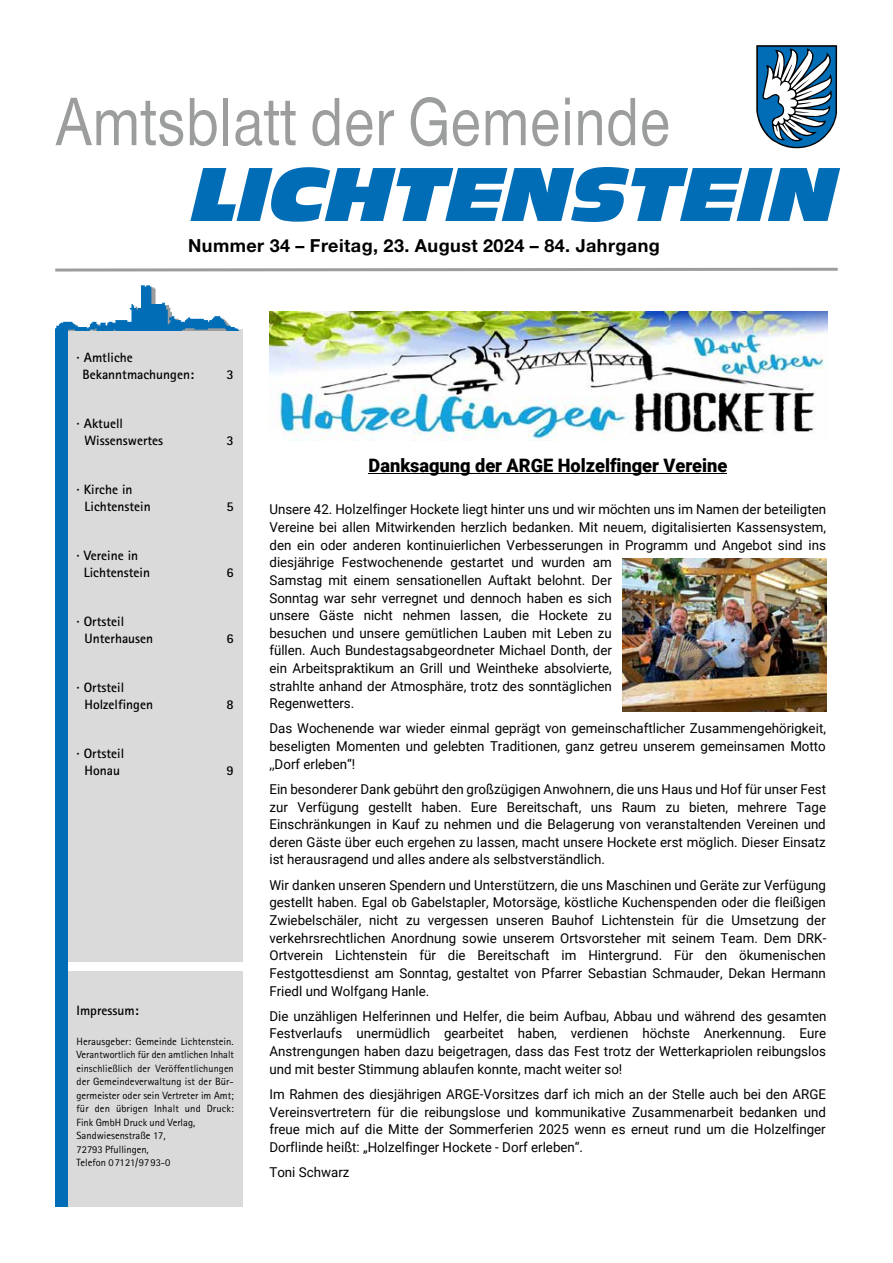
<style>
.page{position:relative;width:893px;height:1263px;background:#fff}
.page>*{position:absolute;margin:0;border:0;box-sizing:border-box;transform-origin:0 0}
.t1{font:italic 69px "Antiq Olive SB Compact";color:#006db6;scale:1.13 1}
.t2{font:63px "Europa Nr 2 SB";color:#9c9d9d;scale:.83 1}
.t3{font:900 18.6px "Roboto";color:#000}
.t4{font:700 18px "Helvetica Neue LT Std";letter-spacing:.025em;color:#000}
.t5{font:13.65px/17.5px "Roboto";color:#000;text-align:justify}
.t6{font:700 13.5px/16.5px "Rotis Sans Serif Std";color:#000}
.t7{font:10.5px/13.5px "Rotis Sans Serif Std";color:#000}
</style>
<div class="page">
<svg style="left:756px;top:45px;width:81px;height:103px"></svg>
<div style="left:55px;top:330px;width:187px;height:877px;background:#dadada"></div>
<div style="left:55px;top:962px;width:187px;height:9px;background:#fff"></div>
<img style="left:55px;top:285px;width:187px;height:46px">
<div style="left:55px;top:330px;width:13px;height:877px;background:#006db6"></div>
<svg style="left:55px;top:267px;width:783px;height:5px"></svg>
<hr style="left:369px;top:473px;width:358px;height:1px;background:#000">
<img style="left:269px;top:311px;width:559px;height:129px">
<img style="left:622px;top:558px;width:204px;height:153px">
<h2 class="t2" style="left:55px;top:85px;width:743px">Amtsblatt der Gemeinde</h2>
<h1 class="t1" style="left:186px;top:153px;width:591px">LICHTENSTEIN</h1>
<h3 class="t4" style="left:188px;top:235px;width:473px">Nummer 34 – Freitag, 23. August 2024 – 84. Jahrgang</h3>
<p class="t6" style="left:83px;top:349px;width:113px;text-indent:-6px">· Amtliche<br>Bekanntmachungen:</p>
<p class="t6" style="left:85px;top:415px;width:80px;text-indent:-8px">· Aktuell<br>Wissenswertes</p>
<p class="t6" style="left:85px;top:481px;width:68px;text-indent:-8px">· Kirche in<br>Lichtenstein</p>
<p class="t6" style="left:84px;top:547px;width:68px;text-indent:-7px">· Vereine in<br>Lichtenstein</p>
<p class="t6" style="left:85px;top:613px;width:70px;text-indent:-8px">· Ortsteil<br>Unterhausen</p>
<p class="t6" style="left:85px;top:679px;width:70px;text-indent:-8px">· Ortsteil<br>Holzelfingen</p>
<p class="t6" style="left:77px;top:745px;width:49px;text-align:center">· Ortsteil<br>Honau</p>
<p class="t6" style="left:227px;top:366px;width:9px">3</p>
<p class="t6" style="left:227px;top:432px;width:9px">3</p>
<p class="t6" style="left:227px;top:498px;width:9px">5</p>
<p class="t6" style="left:227px;top:564px;width:9px">6</p>
<p class="t6" style="left:227px;top:630px;width:9px">6</p>
<p class="t6" style="left:227px;top:696px;width:9px">8</p>
<p class="t6" style="left:227px;top:762px;width:9px">9</p>
<p class="t6" style="left:77px;top:1002px;width:64px">Impressum:</p>
<p class="t7" style="left:77px;top:1034px;width:159px">Herausgeber: Gemeinde Lichtenstein.<br>Verantwortlich für den amtlichen Inhalt einschließlich der Veröffentlichungen der Gemeindeverwaltung ist der Bür&shy;germeister oder sein Vertreter im Amt; für den übrigen Inhalt und Druck:<br>Fink GmbH Druck und Verlag,<br>Sandwiesenstraße 17,<br>72793 Pfullingen,<br>Telefon 07121/9793-0</p>
<h3 class="t3" style="left:369px;top:452px;width:360px">Danksagung der ARGE Holzelfinger Vereine</h3>
<p class="t5" style="left:269px;top:500px;width:558px;text-align:left">Unsere 42. Holzelfinger Hockete liegt hinter uns und wir möchten uns im Namen der beteiligten Vereine bei allen Mitwirkenden herzlich bedanken. Mit neuem, digitalisierten Kassensystem, den ein oder anderen kontinuierlichen Verbesserungen in Programm und Angebot sind ins diesjährige Festwochenende gestartet und wurden am<br>Samstag mit einem sensationellen Auftakt belohnt. Der<br>Sonntag war sehr verregnet und dennoch haben es sich<br>unsere Gäste nicht nehmen lassen, die Hockete zu<br>besuchen und unsere gemütlichen Lauben mit Leben zu<br>füllen. Auch Bundestagsabgeordneter Michael Donth, der<br>ein Arbeitspraktikum an Grill und Weintheke absolvierte,<br>strahlte anhand der Atmosphäre, trotz des sonntäglichen<br>Regenwetters.</p>
<p class="t5" style="left:269px;top:719px;width:558px">Das Wochenende war wieder einmal geprägt von gemeinschaftlicher Zusammengehörigkeit, beseligten Momenten und gelebten Traditionen, ganz getreu unserem gemeinsamen Motto ,,Dorf erleben“!</p>
<p class="t5" style="left:269px;top:780px;width:558px">Ein besonderer Dank gebührt den großzügigen Anwohnern, die uns Haus und Hof für unser Fest zur Verfügung gestellt haben. Eure Bereitschaft, uns Raum zu bieten, mehrere Tage Einschränkungen in Kauf zu nehmen und die Belagerung von veranstaltenden Vereinen und deren Gäste über euch ergehen zu lassen, macht unsere Hockete erst möglich. Dieser Einsatz ist herausragend und alles andere als selbstverständlich.</p>
<p class="t5" style="left:269px;top:875px;width:558px">Wir danken unseren Spendern und Unterstützern, die uns Maschinen und Geräte zur Verfügung gestellt haben. Egal ob Gabelstapler, Motorsäge, köstliche Kuchenspenden oder die fleißigen Zwiebelschäler, nicht zu vergessen unseren Bauhof Lichtenstein für die Umsetzung der verkehrsrechtlichen Anordnung sowie unserem Ortsvorsteher mit seinem Team. Dem DRK-Ortverein Lichtenstein für die Bereitschaft im Hintergrund. Für den ökumenischen Festgottesdienst am Sonntag, gestaltet von Pfarrer Sebastian Schmauder, Dekan Hermann Friedl und Wolfgang Hanle.</p>
<p class="t5" style="left:269px;top:1006px;width:558px">Die unzähligen Helferinnen und Helfer, die beim Aufbau, Abbau und während des gesamten Festverlaufs unermüdlich gearbeitet haben, verdienen höchste Anerkennung. Eure Anstrengungen haben dazu beigetragen, dass das Fest trotz der Wetterkapriolen reibungslos und mit bester Stimmung ablaufen konnte, macht weiter so!</p>
<p class="t5" style="left:269px;top:1085px;width:558px">Im Rahmen des diesjährigen ARGE-Vorsitzes darf ich mich an der Stelle auch bei den ARGE Vereinsvertretern für die reibungslose und kommunikative Zusammenarbeit bedanken und freue mich auf die Mitte der Sommerferien 2025 wenn es erneut rund um die Holzelfinger Dorflinde heißt: „Holzelfinger Hockete - Dorf erleben“.</p>
<p class="t5" style="left:269px;top:1163px;width:81px">Toni Schwarz</p>
</div>
